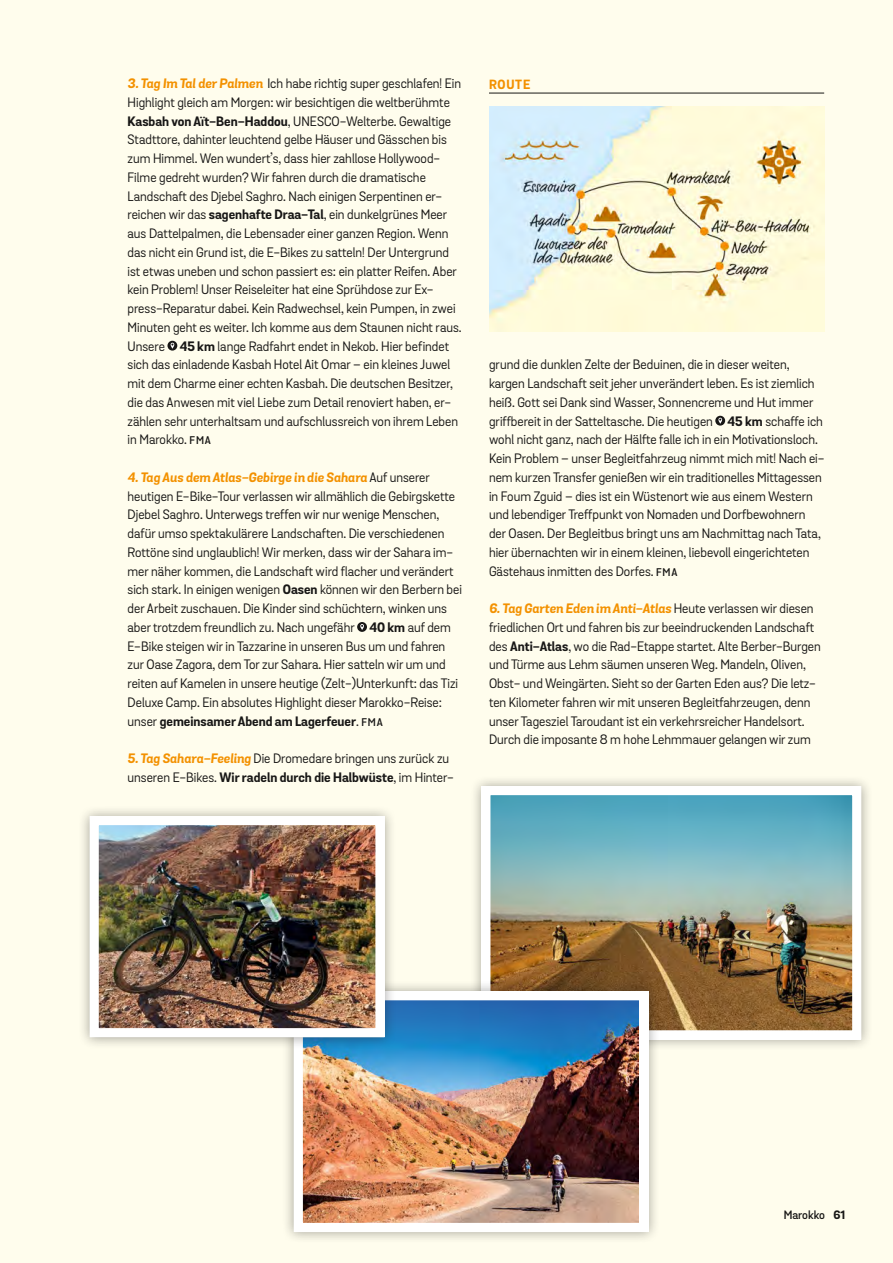
<style>
.page{position:relative;width:893px;height:1263px;background:#fffded}
.page>*{position:absolute;margin:0;border:0;box-sizing:border-box;transform-origin:0 0}
.t1{font:13.2px/18.8px "Grota Sans";color:#181716}
.t2{font:700 12.9px "Grota Sans";letter-spacing:.06em;color:#f39100}
.t3{font:600 11.7px "Grota Sans";color:#181716}
.s1{font-weight:700;font-style:italic;color:#f39100}
.s2{font-weight:700}
.s3{font-weight:600;font-size:10.8px}
</style>
<div class="page">
<div style="left:470px;top:774px;width:403px;height:277px;background:#181716;opacity:.4"></div>
<img style="left:491px;top:796px;width:360px;height:233px">
<div style="left:481px;top:786px;width:380px;height:253px;border:9px solid #fff"></div>
<div style="left:282px;top:979px;width:378px;height:264px;background:#181716;opacity:.4"></div>
<img style="left:304px;top:1001px;width:335px;height:221px">
<div style="left:294px;top:991px;width:355px;height:241px;border:9px solid #fff"></div>
<svg style="left:167px;top:341px;width:10px;height:10px"></svg>
<svg style="left:171px;top:343px;width:3px;height:6px"></svg>
<div style="left:357px;top:622px;width:10px;height:10px;background:#181716;border-radius:50%"></div>
<svg style="left:360px;top:624px;width:4px;height:6px"></svg>
<svg style="left:715px;top:416px;width:10px;height:10px"></svg>
<svg style="left:718px;top:418px;width:4px;height:6px"></svg>
<div style="left:78px;top:804px;width:318px;height:245px;background:#181716;opacity:.4"></div>
<img style="left:100px;top:826px;width:275px;height:201px">
<div style="left:90px;top:816px;width:295px;height:221px;border:9px solid #fff"></div>
<hr style="left:489px;top:93px;width:335px;height:1px;background:#181716">
<img style="left:489px;top:107px;width:336px;height:225px">
<p class="t1" style="left:128px;top:74px;width:336px"><span class="s1">3. Tag Im Tal der Palmen</span> Ich habe richtig super geschlafen! Ein Highlight gleich am Morgen: wir besichtigen die weltberühmte <span class="s2">Kasbah von Aït-Ben-Haddou</span>, UNESCO-Welterbe. Gewaltige Stadttore, dahinter leuchtend gelbe Häuser und Gässchen bis zum Himmel. Wen wundert’s, dass hier zahllose Hollywood-Filme gedreht wurden? Wir fahren durch die dramatische Landschaft des Djebel Saghro. Nach einigen Serpentinen er&shy;reichen wir das <span class="s2">sagenhafte Draa-Tal</span>, ein dunkelgrünes Meer aus Dattelpalmen, die Lebensader einer ganzen Region. Wenn das nicht ein Grund ist, die E-Bikes zu satteln! Der Untergrund ist etwas uneben und schon passiert es: ein platter Reifen. Aber kein Problem! Unser Reiseleiter hat eine Sprühdose zur Ex&shy;press-Reparatur dabei. Kein Radwechsel, kein Pumpen, in zwei Minuten geht es weiter. Ich komme aus dem Staunen nicht raus.<br>Unsere <span class="s2">45 km</span> lange Radfahrt endet in Nekob. Hier befindet sich das einladende Kasbah Hotel Ait Omar – ein kleines Juwel mit dem Charme einer echten Kasbah. Die deutschen Besitzer, die das Anwesen mit viel Liebe zum Detail renoviert haben, er&shy;zählen sehr unterhaltsam und aufschlussreich von ihrem Leben in Marokko. <span class="s3">FMA</span></p>
<p class="t1" style="left:128px;top:468px;width:336px"><span class="s1">4. Tag Aus dem Atlas-Gebirge in die Sahara</span> Auf unserer heutigen E-Bike-Tour verlassen wir allmählich die Gebirgskette Djebel Saghro. Unterwegs treffen wir nur wenige Menschen, dafür umso spektakulärere Landschaften. Die verschiedenen Rottöne sind unglaublich! Wir merken, dass wir der Sahara im&shy;mer näher kommen, die Landschaft wird flacher und verändert sich stark. In einigen wenigen <span class="s2">Oasen</span> können wir den Berbern bei der Arbeit zuschauen. Die Kinder sind schüchtern, winken uns aber trotzdem freundlich zu. Nach ungefähr <span class="s2">40 km</span> auf dem E-Bike steigen wir in Tazzarine in unseren Bus um und fahren zur Oase Zagora, dem Tor zur Sahara. Hier satteln wir um und reiten auf Kamelen in unsere heutige (Zelt-)Unterkunft: das Tizi Deluxe Camp. Ein absolutes Highlight dieser Marokko-Reise: unser <span class="s2">gemeinsamer Abend am Lagerfeuer</span>. <span class="s3">FMA</span></p>
<p class="t1" style="left:128px;top:749px;width:328px"><span class="s1">5. Tag Sahara-Feeling</span> Die Dromedare bringen uns zurück zu unseren E-Bikes. <span class="s2">Wir radeln durch die Halbwüste</span>, im Hinter-</p>
<p class="t2" style="left:489px;top:76px;width:43px">ROUTE</p>
<p class="t1" style="left:489px;top:356px;width:337px">grund die dunklen Zelte der Beduinen, die in dieser weiten, kargen Landschaft seit jeher unverändert leben. Es ist ziemlich heiß. Gott sei Dank sind Wasser, Sonnencreme und Hut immer griffbereit in der Satteltasche. Die heutigen <span class="s2">45 km</span> schaffe ich wohl nicht ganz, nach der Hälfte falle ich in ein Motivationsloch.<br>Kein Problem – unser Begleitfahrzeug nimmt mich mit! Nach ei&shy;nem kurzen Transfer genießen wir ein traditionelles Mittagessen in Foum Zguid – dies ist ein Wüstenort wie aus einem Western und lebendiger Treffpunkt von Nomaden und Dorfbewohnern der Oasen. Der Begleitbus bringt uns am Nachmittag nach Tata, hier übernachten wir in einem kleinen, liebevoll eingerichteten Gästehaus inmitten des Dorfes. <span class="s3">FMA</span></p>
<p class="t1" style="left:489px;top:599px;width:333px"><span class="s1">6. Tag Garten Eden im Anti-Atlas</span> Heute verlassen wir diesen friedlichen Ort und fahren bis zur beeindruckenden Landschaft des <span class="s2">Anti-Atlas</span>, wo die Rad-Etappe startet. Alte Berber-Burgen und Türme aus Lehm säumen unseren Weg. Mandeln, Oliven, Obst- und Weingärten. Sieht so der Garten Eden aus? Die letz&shy;ten Kilometer fahren wir mit unseren Begleitfahrzeugen, denn unser Tagesziel Taroudant ist ein verkehrsreicher Handelsort.<br>Durch die imposante 8 m hohe Lehmmauer gelangen wir zum</p>
<p class="t3" style="left:784px;top:1207px;width:63px">Marokko <span class="s2">61</span></p>
</div>
